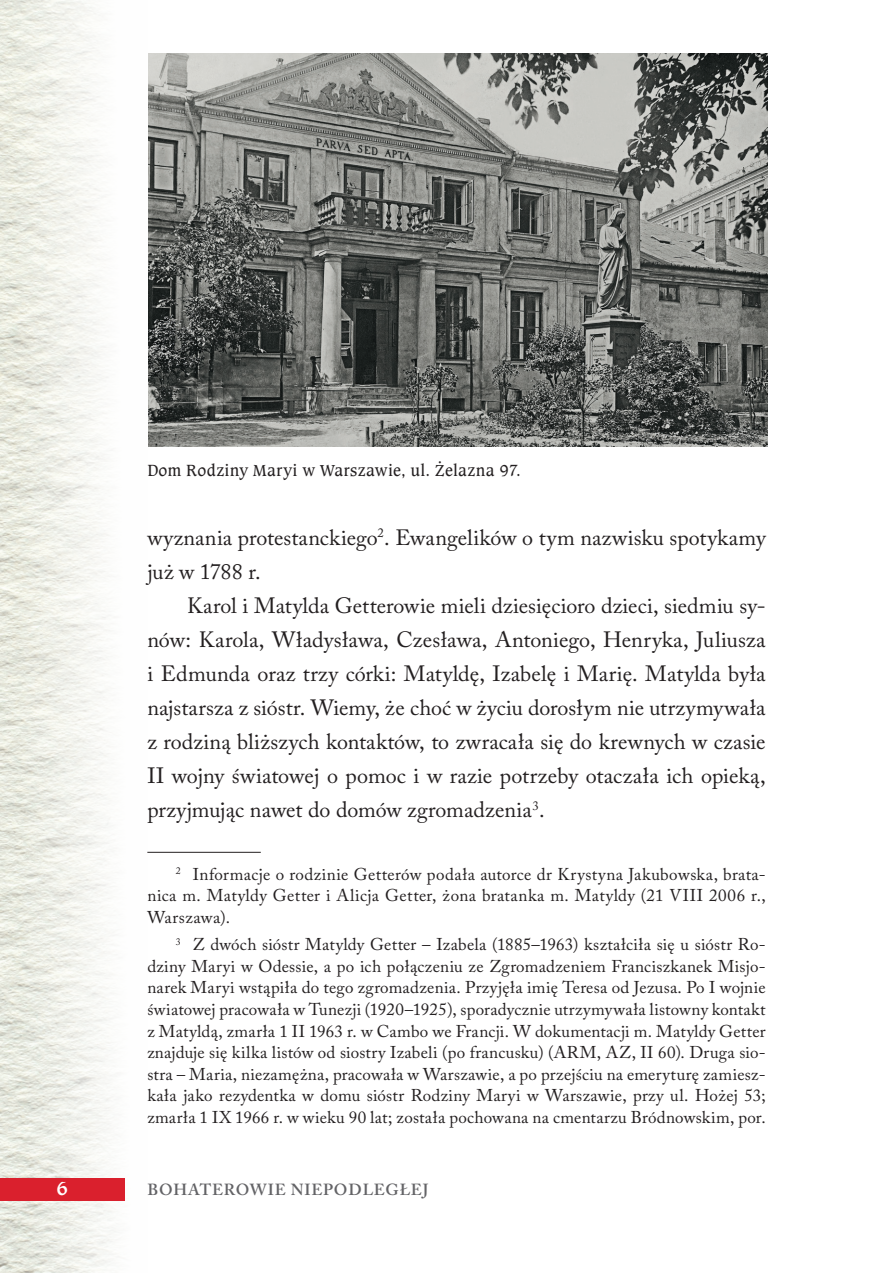
<style>
.page{position:relative;width:879px;height:1273px;background:#fff}
.page>*{position:absolute;margin:0;border:0;box-sizing:border-box;transform-origin:0 0}
.t1{font:22px/34px "Adobe Caslon Pro";letter-spacing:.005em;color:#231f20}
.t2{font:700 20px "Caxton Bk EU";color:#fff}
.t3{font:17px/21.6px "Adobe Caslon Pro";letter-spacing:.02em;color:#231f20;text-align:justify}
.t4{font:17px "Caxton Bk EU";letter-spacing:.01em;color:#231f20}
.t5{font:600 16px "Adobe Caslon Pro";letter-spacing:.055em;color:#636366}
</style>
<div class="page">
<img style="left:0;top:0;width:125px;height:1272px">
<div style="left:0;top:1177px;width:125px;height:23px;background:#da202d"></div>
<hr style="left:147px;top:851px;width:114px;height:1px;background:#231f20">
<img style="left:148px;top:53px;width:619px;height:393px">
<p class="t4" style="left:147px;top:460px;width:375px">Dom Rodziny Maryi w Warszawie, ul. Żelazna 97.</p>
<p class="t1" style="left:147px;top:520px;width:619px">wyznania protestanckiego<sup>2</sup>. Ewangelików o tym nazwisku spotykamy już w 1788 r.</p>
<p class="t1" style="left:147px;top:588px;width:620px;text-align:justify;text-indent:40px">Karol i Matylda Getterowie mieli dziesięcioro dzieci, siedmiu sy&shy;nów: Karola, Władysława, Czesława, Antoniego, Henryka, Juliusza i Edmunda oraz trzy córki: Matyldę, Izabelę i Marię. Matylda była najstarsza z sióstr. Wiemy, że choć w życiu dorosłym nie utrzymywała z rodziną bliższych kontaktów, to zwracała się do krewnych w czasie II wojny światowej o pomoc i w razie potrzeby otaczała ich opieką, przyjmując nawet do domów zgromadzenia<sup>3</sup>.</p>
<p class="t3" style="left:147px;top:862px;width:619px;text-indent:28px"><sup>2</sup> Informacje o rodzinie Getterów podała autorce dr Krystyna Jakubowska, brata&shy;nica m. Matyldy Getter i Alicja Getter, żona bratanka m. Matyldy (21 VIII 2006 r., Warszawa).</p>
<p class="t3" style="left:147px;top:933px;width:619px;text-indent:28px"><sup>3</sup> Z dwóch sióstr Matyldy Getter – Izabela (1885–1963) kształciła się u sióstr Ro&shy;dziny Maryi w Odessie, a po ich połączeniu ze Zgromadzeniem Franciszkanek Misjo&shy;narek Maryi wstąpiła do tego zgromadzenia. Przyjęła imię Teresa od Jezusa. Po I wojnie światowej pracowała w Tunezji (1920–1925), sporadycznie utrzymywała listowny kontakt z Matyldą, zmarła 1 II 1963 r. w Cambo we Francji. W dokumentacji m. Matyldy Getter znajduje się kilka listów od siostry Izabeli (po francusku) (ARM, AZ, II 60). Druga sio&shy;stra – Maria, niezamężna, pracowała w Warszawie, a po przejściu na emeryturę zamiesz&shy;kała jako rezydentka w domu sióstr Rodziny Maryi w Warszawie, przy ul. Hożej 53; zmarła 1 IX 1966 r. w wieku 90 lat; została pochowana na cmentarzu Bródnowskim, por.</p>
<p class="t2" style="left:57px;top:1175px;width:13px">6</p>
<p class="t5" style="left:147px;top:1179px;width:282px">BOHATEROWIE NIEPODLEGŁEJ</p>
</div>
